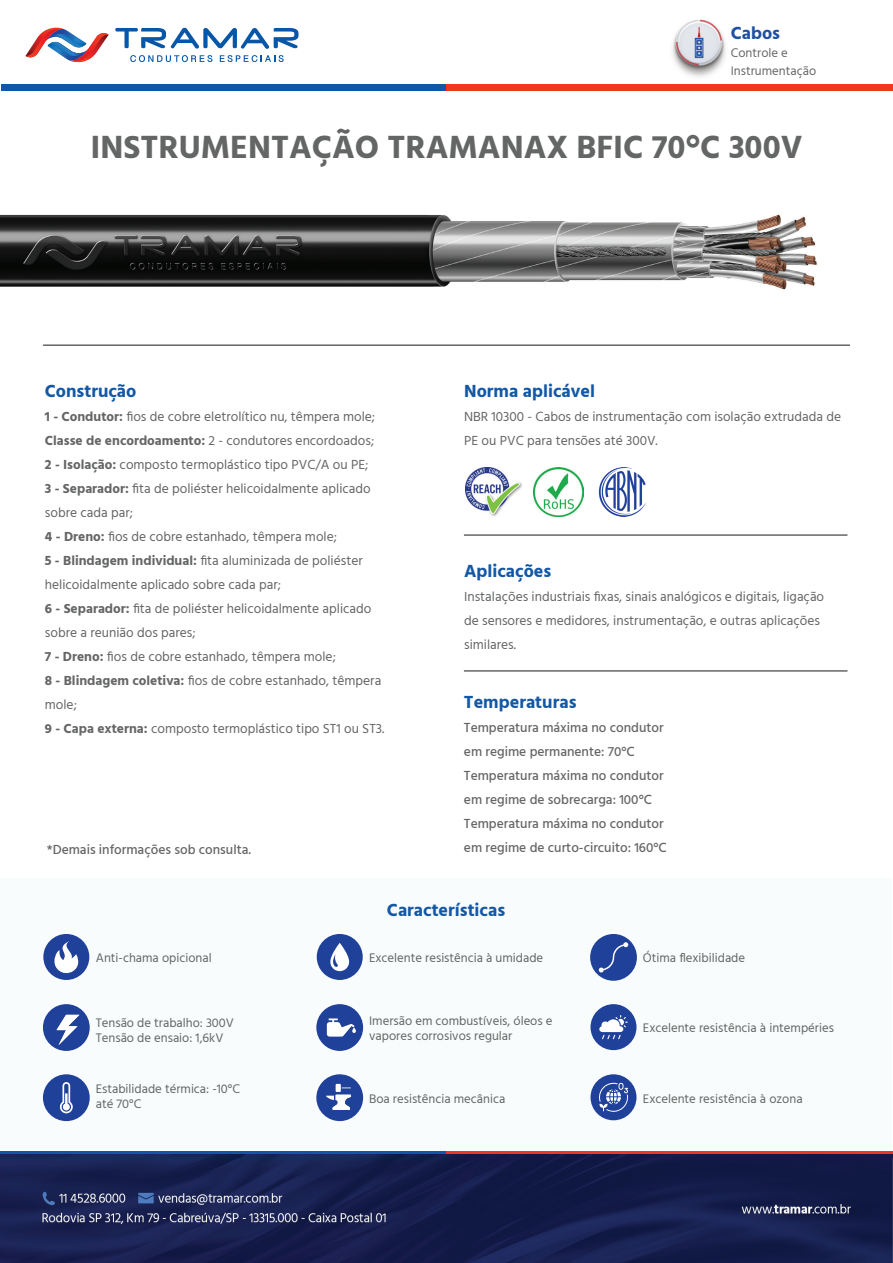
<style>
.page{position:relative;width:893px;height:1263px;background:#fff}
.page>*{position:absolute;margin:0;border:0;box-sizing:border-box;transform-origin:0 0}
.t1{font:700 33px "Hind";color:#646565}
.t2{font:700 18px "Hind";color:#1358a6}
.t3{font:700 18px "Hind";color:#1f51a1}
.t4{font:13.5px/24px "Hind";color:#646565}
.t5{font:500 13.5px/24px "Hind";color:#646565}
.t6{font:12.75px/15px "Hind";color:#646565}
.t7{font:12.75px/18px "Hind";color:#656766}
.s1{font-weight:700}
</style>
<div class="page">
<svg style="left:26px;top:28px;width:83px;height:35px"></svg>
<svg style="left:115px;top:28px;width:183px;height:21px"></svg>
<svg style="left:130px;top:55px;width:82px;height:7px"></svg>
<svg style="left:220px;top:55px;width:64px;height:7px"></svg>
<div style="left:1px;top:84px;width:445px;height:6px;background:#1157a5"></div>
<div style="left:446px;top:84px;width:447px;height:6px;background:#ef3622"></div>
<div style="left:0;top:1151px;width:446px;height:6px;background:#1157a5"></div>
<div style="left:446px;top:1151px;width:446px;height:6px;background:#ef3622"></div>
<img style="left:0;top:1154px;width:893px;height:109px">
<img style="left:0;top:1154px;width:892px;height:3px">
<div style="left:1px;top:878px;width:891px;height:273px;background:#f9fcfc"></div>
<div style="left:590px;top:1074px;width:46px;height:46px;background:#20419a;border-radius:50%"></div>
<svg style="left:599px;top:1083px;width:29px;height:29px"></svg>
<div style="left:590px;top:934px;width:47px;height:47px;background:#20419a;border-radius:50%"></div>
<svg style="left:599px;top:942px;width:29px;height:30px"></svg>
<div style="left:590px;top:1004px;width:46px;height:46px;background:#20419a;border-radius:50%"></div>
<svg style="left:599px;top:1015px;width:29px;height:24px"></svg>
<div style="left:316px;top:1004px;width:47px;height:47px;background:#20419a;border-radius:50%"></div>
<svg style="left:327px;top:1018px;width:29px;height:18px"></svg>
<svg style="left:316px;top:1074px;width:47px;height:47px"></svg>
<div style="left:317px;top:934px;width:46px;height:46px;background:#20419a;border-radius:50%"></div>
<svg style="left:330px;top:943px;width:19px;height:29px"></svg>
<div style="left:43px;top:1074px;width:47px;height:47px;background:#20419a;border-radius:50%"></div>
<svg style="left:60px;top:1082px;width:13px;height:31px"></svg>
<div style="left:43px;top:1004px;width:47px;height:47px;background:#20419a;border-radius:50%"></div>
<svg style="left:57px;top:1015px;width:22px;height:30px"></svg>
<div style="left:43px;top:934px;width:46px;height:46px;background:#20419a;border-radius:50%"></div>
<svg style="left:54px;top:941px;width:24px;height:33px"></svg>
<img style="left:672px;top:20px;width:54px;height:57px">
<img style="left:0;top:214px;width:817px;height:76px">
<hr style="left:464px;top:534px;width:383px;height:2px;background:#646565">
<hr style="left:464px;top:670px;width:383px;height:2px;background:#646565">
<hr style="left:43px;top:344px;width:807px;height:2px;background:#646565">
<img style="left:465px;top:467px;width:57px;height:50px">
<img style="left:534px;top:467px;width:49px;height:50px">
<img style="left:598px;top:467px;width:48px;height:49px">
<h2 class="t3" style="left:731px;top:22px;width:51px">Cabos</h2>
<p class="t7" style="left:731px;top:44px;width:87px">Controle e<br>Instrumentação</p>
<h1 class="t1" style="left:91px;top:127px;width:713px">INSTRUMENTAÇÃO TRAMANAX BFIC 70°C 300V</h1>
<h2 class="t2" style="left:45px;top:380px;width:93px">Construção</h2>
<p class="t4" style="left:45px;top:405px;width:341px"><span class="s1">1 - Condutor:</span> fios de cobre eletrolítico nu, têmpera mole; <span class="s1">Classe de encordoamento:</span> 2 - condutores encordoados;<br><span class="s1">2 - Isolação:</span> composto termoplástico tipo PVC/A ou PE;<br><span class="s1">3 - Separador:</span> fita de poliéster helicoidalmente aplicado sobre cada par;<br><span class="s1">4 - Dreno:</span> fios de cobre estanhado, têmpera mole;<br><span class="s1">5 - Blindagem individual:</span> fita aluminizada de poliéster helicoidalmente aplicado sobre cada par;<br><span class="s1">6 - Separador:</span> fita de poliéster helicoidalmente aplicado sobre a reunião dos pares;<br><span class="s1">7 - Dreno:</span> fios de cobre estanhado, têmpera mole;<br><span class="s1">8 - Blindagem coletiva:</span> fios de cobre estanhado, têmpera mole;<br><span class="s1">9 - Capa externa:</span> composto termoplástico tipo ST1 ou ST3.</p>
<h2 class="t2" style="left:464px;top:380px;width:132px">Norma aplicável</h2>
<p class="t4" style="left:464px;top:405px;width:378px">NBR 10300 - Cabos de instrumentação com isolação extrudada de<br>PE ou PVC para tensões até 300V.</p>
<h2 class="t2" style="left:464px;top:560px;width:89px">Aplicações</h2>
<p class="t4" style="left:464px;top:585px;width:362px">Instalações industriais fixas, sinais analógicos e digitais, ligação de sensores e medidores, instrumentação, e outras aplicações similares.</p>
<h2 class="t2" style="left:464px;top:691px;width:114px">Temperaturas</h2>
<p class="t5" style="left:464px;top:716px;width:201px">Temperatura máxima no condutor em regime permanente: 70°C<br>Temperatura máxima no condutor em regime de sobrecarga: 100°C<br>Temperatura máxima no condutor</p>
<p class="t5" style="left:47px;top:838px;width:206px">*Demais informações sob consulta.</p>
<p class="t5" style="left:464px;top:836px;width:204px">em regime de curto-circuito: 160°C</p>
<h2 class="t2" style="left:387px;top:899px;width:120px">Características</h2>
<p class="t6" style="left:96px;top:951px;width:117px">Anti-chama opicional</p>
<p class="t6" style="left:369px;top:951px;width:176px">Excelente resistência à umidade</p>
<p class="t6" style="left:643px;top:951px;width:104px">Ótima flexibilidade</p>
<p class="t6" style="left:96px;top:1016px;width:140px">Tensão de trabalho: 300V<br>Tensão de ensaio: 1,6kV</p>
<p class="t6" style="left:369px;top:1014px;width:185px">Imersão em combustíveis, óleos e vapores corrosivos regular</p>
<p class="t6" style="left:643px;top:1021px;width:192px">Excelente resistência à intempéries</p>
<p class="t6" style="left:96px;top:1082px;width:146px">Estabilidade térmica: -10°C até 70°C</p>
<p class="t6" style="left:369px;top:1091px;width:138px">Boa resistência mecânica</p>
<p class="t6" style="left:643px;top:1091px;width:161px">Excelente resistência à ozona</p>
</div>
